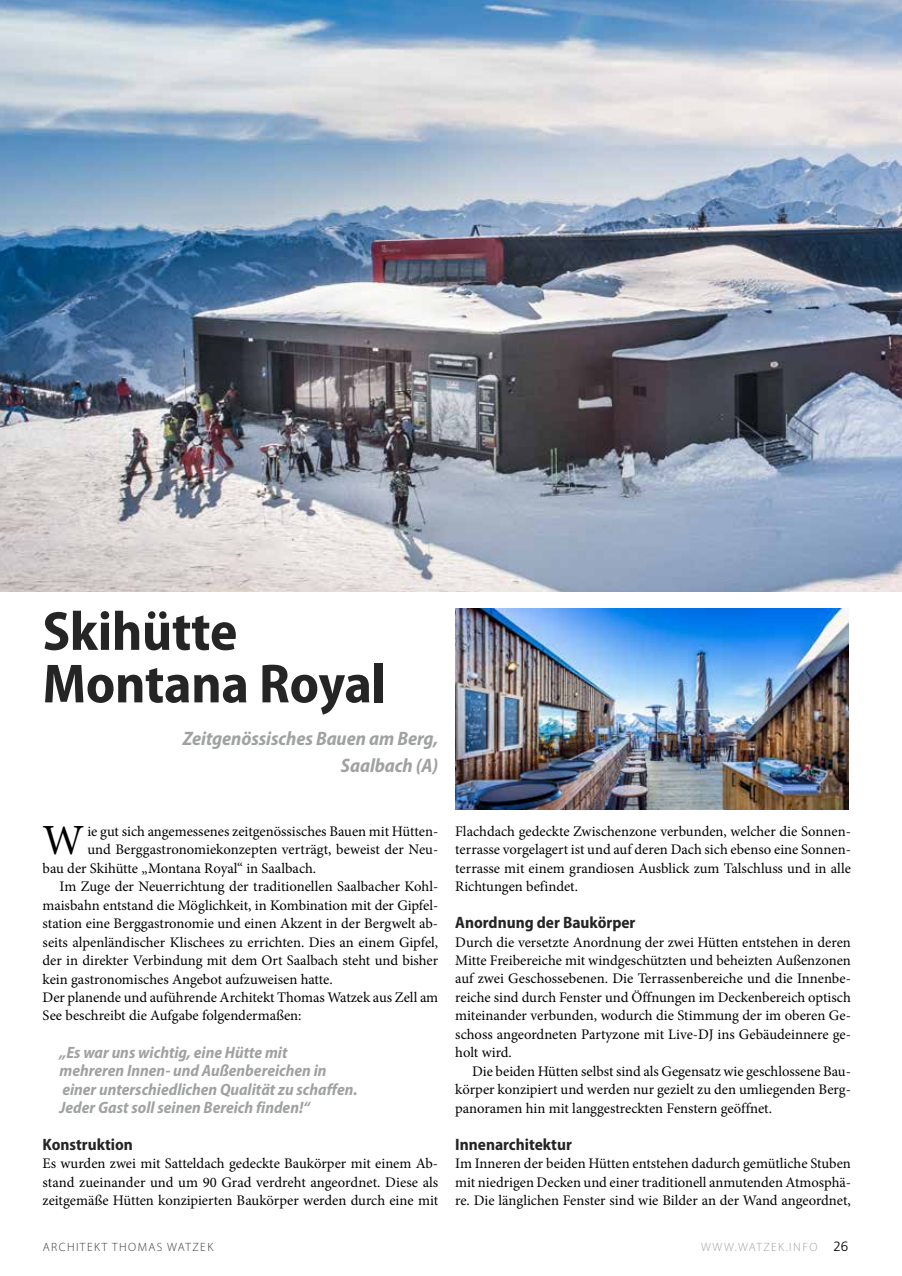
<style>
.page{position:relative;width:902px;height:1276px;background:#fff}
.page>*{position:absolute;margin:0;border:0;box-sizing:border-box;transform-origin:0 0}
.t1{font:700 semi-condensed 55.5px/52.5px "Myriad Pro";letter-spacing:-.005em;color:#252525}
.t2{font:43.05px "Minion Pro";color:#000}
.t3{font:italic 700 semi-condensed 19.5px/27px "Myriad Pro";letter-spacing:-.005em;color:#a0a2a2;text-align:right}
.t4{font:italic 700 semi-condensed 16.5px/18.5px "Myriad Pro";color:#a0a2a2}
.t5{font:700 semi-condensed 16.5px "Myriad Pro";color:#252525}
.t6{font:14.7px/18.5px "Minion Pro";color:#000;text-align:justify}
.t7{font:300 13.5px "Frutiger LT Std";color:#000}
.t8{font:300 12px "Myriad Pro";letter-spacing:.12em;color:#393a39}
.t9{font:300 12px "Myriad Pro";letter-spacing:.12em;color:#a0a2a2}
</style>
<div class="page">
<img style="left:0;top:0;width:901px;height:591px">
<img style="left:455px;top:608px;width:393px;height:201px">
<h1 class="t1" style="left:43px;top:606px;width:345px">Skihütte<br>Montana Royal</h1>
<h3 class="t3" style="left:183px;top:725px;width:257px">Zeitgenössisches Bauen am Berg,<br>Saalbach (A)</h3>
<h2 class="t2" style="left:43px;top:811px;width:43px">W</h2>
<p class="t6" style="left:87px;top:822px;width:352px">ie gut sich angemessenes zeitgenössisches Bauen mit Hütten-</p>
<p class="t6" style="left:455px;top:822px;width:397px">Flachdach gedeckte Zwischenzone verbunden, welcher die Sonnen&shy;terrasse vorgelagert ist und auf deren Dach sich ebenso eine Sonnen&shy;terrasse mit einem grandiosen Ausblick zum Talschluss und in alle Richtungen befindet.</p>
<p class="t5" style="left:455px;top:913px;width:182px">Anordnung der Baukörper</p>
<p class="t6" style="left:455px;top:932px;width:397px">Durch die versetzte Anordnung der zwei Hütten entstehen in deren Mitte Freibereiche mit windgeschützten und beheizten Außenzonen auf zwei Geschossebenen. Die Terrassenbereiche und die Innenbe&shy;reiche sind durch Fenster und Öffnungen im Deckenbereich optisch miteinander verbunden, wodurch die Stimmung der im oberen Ge&shy;schoss angeordneten Partyzone mit Live-DJ ins Gebäudeinnere ge&shy;holt wird.</p>
<p class="t6" style="left:455px;top:1062px;width:397px;text-indent:17px">Die beiden Hütten selbst sind als Gegensatz wie geschlossene Bau&shy;körper konzipiert und werden nur gezielt zu den umliegenden Berg&shy;panoramen hin mit langgestreckten Fenstern geöffnet.</p>
<p class="t5" style="left:455px;top:1135px;width:118px">Innenarchitektur</p>
<p class="t6" style="left:455px;top:1154px;width:397px">Im Inneren der beiden Hütten entstehen dadurch gemütliche Stuben mit niedrigen Decken und einer traditionell anmutenden Atmosphä&shy;re. Die länglichen Fenster sind wie Bilder an der Wand angeordnet,</p>
<p class="t9" style="left:701px;top:1240px;width:118px">WWW.WATZEK.INFO</p>
<p class="t6" style="left:87px;top:840px;width:352px">und Berggastronomiekonzepten verträgt, beweist der Neu-</p>
<p class="t6" style="left:43px;top:859px;width:275px">bau der Skihütte „Montana Royal“ in Saalbach.</p>
<p class="t6" style="left:60px;top:877px;width:380px">Im Zuge der Neuerrichtung der traditionellen Saalbacher Kohl-</p>
<p class="t6" style="left:43px;top:896px;width:397px">maisbahn entstand die Möglichkeit, in Kombination mit der Gipfel-</p>
<p class="t6" style="left:43px;top:914px;width:397px">station eine Berggastronomie und einen Akzent in der Bergwelt ab-</p>
<p class="t6" style="left:43px;top:932px;width:397px">seits alpenländischer Klischees zu errichten. Dies an einem Gipfel,</p>
<p class="t6" style="left:43px;top:951px;width:397px">der in direkter Verbindung mit dem Ort Saalbach steht und bisher</p>
<p class="t6" style="left:43px;top:969px;width:292px">kein gastronomisches Angebot aufzuweisen hatte.</p>
<p class="t6" style="left:43px;top:988px;width:397px">Der planende und auführende Architekt Thomas Watzek aus Zell am</p>
<p class="t6" style="left:43px;top:1006px;width:260px">See beschreibt die Aufgabe folgendermaßen:</p>
<p class="t4" style="left:60px;top:1043px;width:299px">„Es war uns wichtig, eine Hütte mit<br>mehreren Innen- und Außenbereichen in einer unterschiedlichen Qualität zu schaffen.<br>Jeder Gast soll seinen Bereich finden!“</p>
<p class="t5" style="left:43px;top:1135px;width:92px">Konstruktion</p>
<p class="t6" style="left:43px;top:1154px;width:397px">Es wurden zwei mit Satteldach gedeckte Baukörper mit einem Ab&shy;stand zueinander und um 90 Grad verdreht angeordnet. Diese als zeitgemäße Hütten konzipierten Baukörper werden durch eine mit</p>
<p class="t8" style="left:43px;top:1240px;width:172px">ARCHITEKT THOMAS WATZEK</p>
<p class="t7" style="left:833px;top:1239px;width:17px">26</p>
</div>
